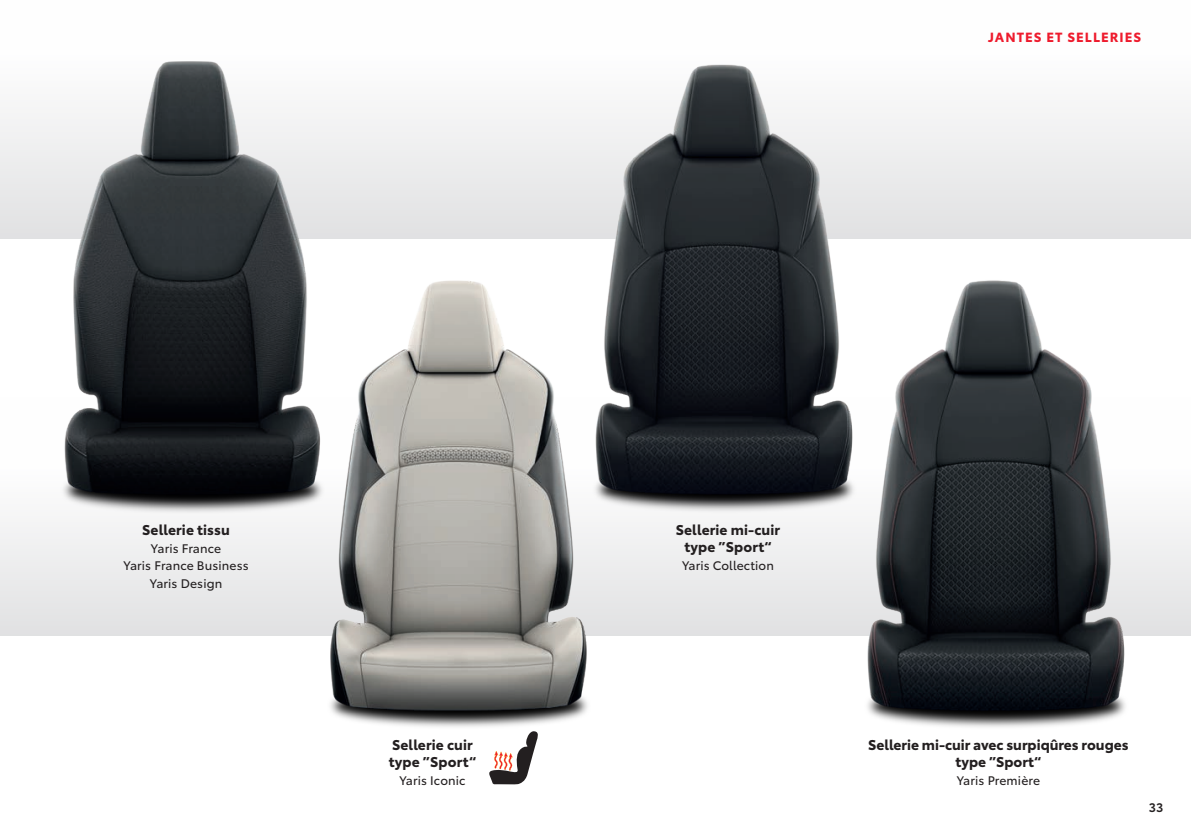
<style>
.page{position:relative;width:1191px;height:834px;background:#fff}
.page>*{position:absolute;margin:0;border:0;box-sizing:border-box;transform-origin:0 0}
.t1{font:700 14px "Toyota Type";letter-spacing:.01em;color:#231f20}
.t2{font:700 13.12px "Toyota Type";letter-spacing:.08em;color:#ee1b2d}
.t3{font:12.25px "Toyota Type";letter-spacing:.01em;color:#231f20}
.t4{font:600 12.25px "Toyota Type";color:#231f20}
</style>
<div class="page">
<div style="left:0;top:397px;width:1191px;height:238px;background:linear-gradient(to bottom,#fff,#e3e4e5)"></div>
<div style="left:0;top:0;width:1191px;height:239px;background:linear-gradient(to bottom,#fff,#e2e2e4)"></div>
<img style="left:22px;top:0;width:338px;height:537px">
<img style="left:540px;top:22px;width:358px;height:519px">
<img style="left:784px;top:218px;width:407px;height:509px">
<img style="left:246px;top:219px;width:420px;height:508px">
<svg style="left:489px;top:731px;width:49px;height:53px"></svg>
<p class="t1" style="left:142px;top:519px;width:89px">Sellerie tissu</p>
<p class="t3" style="left:151px;top:539px;width:72px">Yaris France</p>
<p class="t3" style="left:123px;top:556px;width:127px">Yaris France Business</p>
<p class="t3" style="left:150px;top:574px;width:74px">Yaris Design</p>
<p class="t1" style="left:392px;top:733px;width:82px">Sellerie cuir</p>
<p class="t1" style="left:389px;top:751px;width:89px">type ”Sport“</p>
<p class="t3" style="left:399px;top:771px;width:68px">Yaris Iconic</p>
<p class="t2" style="left:988px;top:27px;width:155px">JANTES ET SELLERIES</p>
<p class="t1" style="left:676px;top:519px;width:106px">Sellerie mi-cuir</p>
<p class="t1" style="left:684px;top:536px;width:89px">type ”Sport“</p>
<p class="t3" style="left:682px;top:556px;width:93px">Yaris Collection</p>
<p class="t1" style="left:868px;top:733px;width:262px">Sellerie mi-cuir avec surpiqûres rouges</p>
<p class="t1" style="left:955px;top:751px;width:87px">type ”Sport“</p>
<p class="t3" style="left:956px;top:771px;width:85px">Yaris Première</p>
<p class="t4" style="left:1149px;top:798px;width:16px">33</p>
</div>
